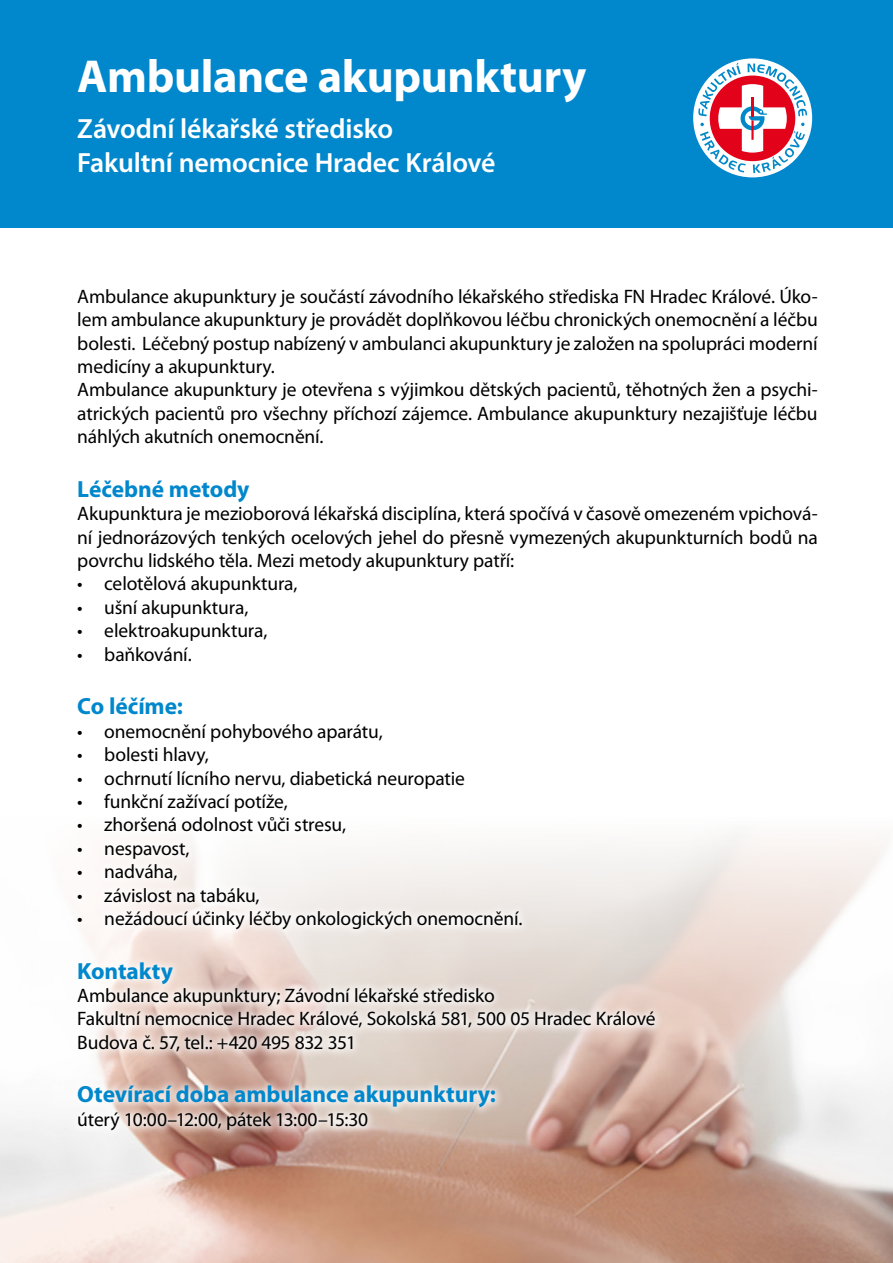
<style>
.page{position:relative;width:893px;height:1263px;background:#fff}
.page>*{position:absolute;margin:0;border:0;box-sizing:border-box;transform-origin:0 0}
.t1{font:700 46.35px "Myriad Pro";letter-spacing:-.01em;color:#fff}
.t2{font:600 27.9px/33.5px "Myriad Pro";letter-spacing:-.01em;color:#fff}
.t3{font:700 23.4px "Myriad Pro";letter-spacing:-.005em;color:#0087cc}
.t4{font:19.5px/23.4px "Myriad Pro";letter-spacing:-.01em;color:#000}
</style>
<div class="page">
<img style="left:0;top:840px;width:893px;height:423px">
<div style="left:0;top:0;width:893px;height:227px;background:#0087cc"></div>
<div style="left:68px;top:278px;width:759px;height:861px;background:#fff;opacity:.75"></div>
<div style="left:693px;top:58px;width:119px;height:119px;background:#fff;border-radius:50%"></div>
<svg style="left:698px;top:63px;width:109px;height:110px"></svg>
<h1 class="t1" style="left:77px;top:46px;width:510px">Ambulance akupunktury</h1>
<h2 class="t2" style="left:77px;top:112px;width:420px">Závodní lékařské středisko<br>Fakultní nemocnice Hradec Králové</h2>
<p class="t4" style="left:77px;top:284px;width:742px">Ambulance akupunktury je součástí závodního lékařského střediska FN Hradec Králové. Úko&shy;lem ambulance akupunktury je provádět doplňkovou léčbu chronických onemocnění a léčbu bolesti. Léčebný postup nabízený v ambulanci akupunktury je založen na spolupráci moderní medicíny a akupunktury.<br>Ambulance akupunktury je otevřena s výjimkou dětských pacientů, těhotných žen a psychi&shy;atrických pacientů pro všechny příchozí zájemce. Ambulance akupunktury nezajišťuje léčbu náhlých akutních onemocnění.</p>
<p class="t3" style="left:77px;top:474px;width:174px">Léčebné metody</p>
<p class="t4" style="left:77px;top:502px;width:742px;text-align:justify">Akupunktura je mezioborová lékařská disciplína, která spočívá v časově omezeném vpichová&shy;ní jednorázových tenkých ocelových jehel do přesně vymezených akupunkturních bodů na povrchu lidského těla. Mezi metody akupunktury patří:</p>
<p class="t4" style="left:77px;top:572px;width:222px">• celotělová akupunktura,</p>
<p class="t4" style="left:77px;top:595px;width:173px">• ušní akupunktura,</p>
<p class="t4" style="left:77px;top:619px;width:192px">• elektroakupunktura,</p>
<p class="t4" style="left:77px;top:642px;width:116px">• baňkování.</p>
<p class="t3" style="left:77px;top:691px;width:107px">Co léčíme:</p>
<p class="t4" style="left:77px;top:719px;width:307px">• onemocnění pohybového aparátu,</p>
<p class="t4" style="left:77px;top:742px;width:133px">• bolesti hlavy,</p>
<p class="t4" style="left:77px;top:766px;width:389px">• ochrnutí lícního nervu, diabetická neuropatie</p>
<p class="t4" style="left:77px;top:789px;width:212px">• funkční zažívací potíže,</p>
<p class="t4" style="left:77px;top:813px;width:270px">• zhoršená odolnost vůči stresu,</p>
<p class="t4" style="left:77px;top:836px;width:114px">• nespavost,</p>
<p class="t4" style="left:77px;top:859px;width:102px">• nadváha,</p>
<p class="t4" style="left:77px;top:883px;width:184px">• závislost na tabáku,</p>
<p class="t4" style="left:77px;top:906px;width:447px">• nežádoucí účinky léčby onkologických onemocnění.</p>
<p class="t3" style="left:77px;top:955px;width:97px">Kontakty</p>
<p class="t4" style="left:77px;top:983px;width:580px">Ambulance akupunktury; Závodní lékařské středisko<br>Fakultní nemocnice Hradec Králové, Sokolská 581, 500 05 Hradec Králové<br>Budova č. 57, tel.: +420 495 832 351</p>
<p class="t3" style="left:77px;top:1079px;width:420px">Otevírací doba ambulance akupunktury:</p>
<p class="t4" style="left:77px;top:1107px;width:292px">úterý 10:00–12:00, pátek 13:00–15:30</p>
</div>
